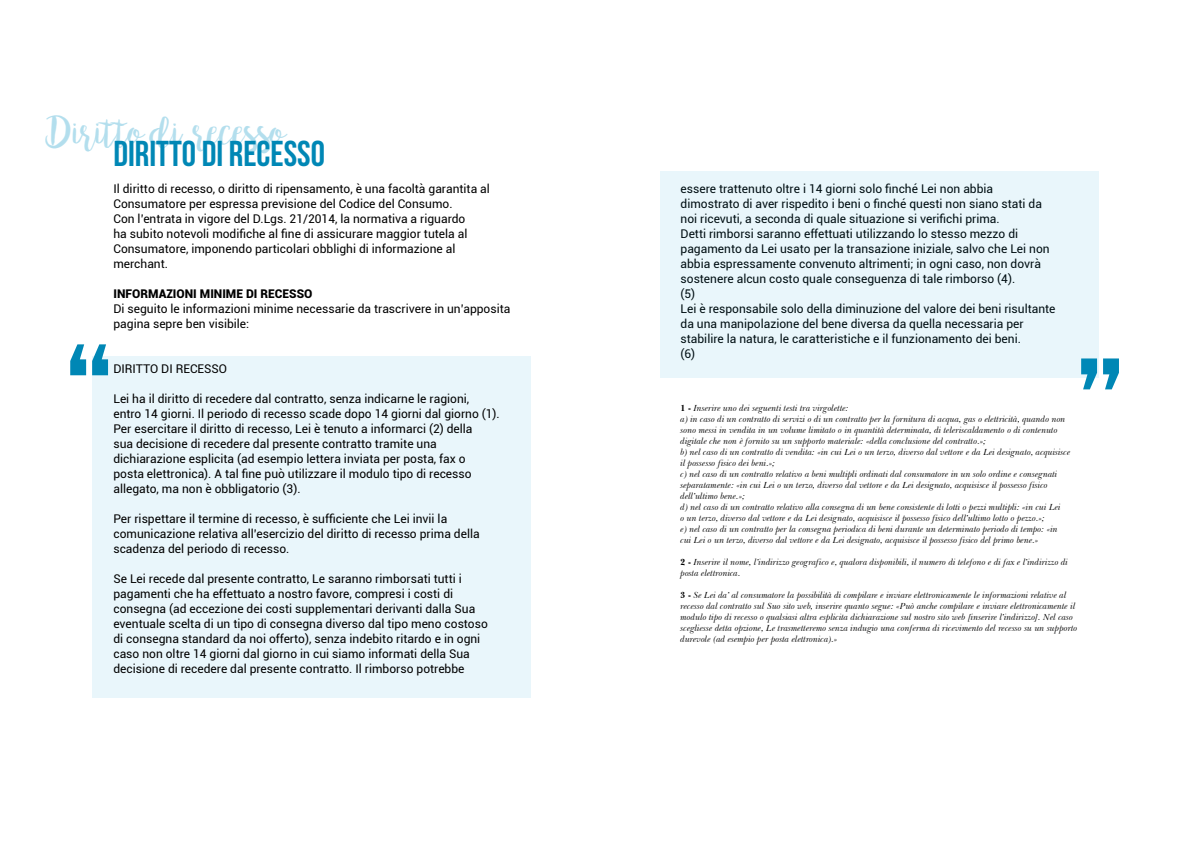
<style>
.page{position:relative;width:1191px;height:842px;background:#fff}
.page>*{position:absolute;margin:0;border:0;box-sizing:border-box;transform-origin:0 0}
.t1{font:150px "Bebas Neue";color:#0087b5}
.t2{font:41px "bromello";color:#0093c5}
.t3{font:36px "Bebas Neue";color:#0087b5}
.t4{font:12px/15px "Roboto";color:#000}
.t5{font:900 12px "Roboto";color:#000}
.t6{font:italic 9px/11px "Baskerville BT";color:#000}
.s1{font-weight:700;font-style:normal}
</style>
<div class="page">
<div style="left:92px;top:356px;width:439px;height:341px;background:#e9f6fb"></div>
<div style="left:660px;top:171px;width:438px;height:207px;background:#e9f6fb"></div>
<h2 class="t2" style="left:49px;top:107px;width:239px">Diritto di recesso</h2>
<p class="t4" style="left:113px;top:181px;width:378px">Il diritto di recesso, o diritto di ripensamento, è una facoltà garantita al Consumatore per espressa previsione del Codice del Consumo.<br>Con l’entrata in vigore del D.Lgs. 21/2014, la normativa a riguardo<br>ha subito notevoli modifiche al fine di assicurare maggior tutela al Consumatore, imponendo particolari obblighi di informazione al merchant.</p>
<p class="t5" style="left:113px;top:285px;width:200px">INFORMAZIONI MINIME DI RECESSO</p>
<p class="t4" style="left:113px;top:301px;width:398px">Di seguito le informazioni minime necessarie da trascrivere in un’apposita pagina sepre ben visibile:</p>
<p class="t4" style="left:113px;top:361px;width:115px">DIRITTO DI RECESSO</p>
<p class="t4" style="left:113px;top:391px;width:388px">Lei ha il diritto di recedere dal contratto, senza indicarne le ragioni, entro 14 giorni. Il periodo di recesso scade dopo 14 giorni dal giorno (1).<br>Per esercitare il diritto di recesso, Lei è tenuto a informarci (2) della<br>sua decisione di recedere dal presente contratto tramite una dichiarazione esplicita (ad esempio lettera inviata per posta, fax o<br>posta elettronica). A tal fine può utilizzare il modulo tipo di recesso allegato, ma non è obbligatorio (3).</p>
<p class="t4" style="left:113px;top:511px;width:368px">Per rispettare il termine di recesso, è sufficiente che Lei invii la comunicazione relativa all’esercizio del diritto di recesso prima della scadenza del periodo di recesso.</p>
<p class="t4" style="left:113px;top:571px;width:376px">Se Lei recede dal presente contratto, Le saranno rimborsati tutti i pagamenti che ha effettuato a nostro favore, compresi i costi di consegna (ad eccezione dei costi supplementari derivanti dalla Sua eventuale scelta di un tipo di consegna diverso dal tipo meno costoso di consegna standard da noi offerto), senza indebito ritardo e in ogni caso non oltre 14 giorni dal giorno in cui siamo informati della Sua decisione di recedere dal presente contratto. Il rimborso potrebbe</p>
<h3 class="t3" style="left:113px;top:134px;width:213px">DIRITTO DI RECESSO</h3>
<h1 class="t1" style="left:64px;top:315px;width:51px">“</h1>
<p class="t4" style="left:680px;top:181px;width:376px">essere trattenuto oltre i 14 giorni solo finché Lei non abbia<br>dimostrato di aver rispedito i beni o finché questi non siano stati da noi ricevuti, a seconda di quale situazione si verifichi prima.<br>Detti rimborsi saranno effettuati utilizzando lo stesso mezzo di pagamento da Lei usato per la transazione iniziale, salvo che Lei non abbia espressamente convenuto altrimenti; in ogni caso, non dovrà sostenere alcun costo quale conseguenza di tale rimborso (4).<br>(5)<br>Lei è responsabile solo della diminuzione del valore dei beni risultante da una manipolazione del bene diversa da quella necessaria per stabilire la natura, le caratteristiche e il funzionamento dei beni.<br>(6)</p>
<h1 class="t1" style="left:1075px;top:329px;width:51px">”</h1>
<p class="t6" style="left:680px;top:402px;width:391px"><span class="s1">1 -</span> Inserire uno dei seguenti testi tra virgolette:<br>a) in caso di un contratto di servizi o di un contratto per la fornitura di acqua, gas o elettricità, quando non sono messi in vendita in un volume limitato o in quantità determinata, di teleriscaldamento o di contenuto digitale che non è fornito su un supporto materiale: «della conclusione del contratto.»;<br>b) nel caso di un contratto di vendita: «in cui Lei o un terzo, diverso dal vettore e da Lei designato, acquisisce il possesso fisico dei beni.»;<br>c) nel caso di un contratto relativo a beni multipli ordinati dal consumatore in un solo ordine e consegnati separatamente: «in cui Lei o un terzo, diverso dal vettore e da Lei designato, acquisisce il possesso fisico dell’ultimo bene.»;<br>d) nel caso di un contratto relativo alla consegna di un bene consistente di lotti o pezzi multipli: «in cui Lei<br>o un terzo, diverso dal vettore e da Lei designato, acquisisce il possesso fisico dell’ultimo lotto o pezzo.»;<br>e) nel caso di un contratto per la consegna periodica di beni durante un determinato periodo di tempo: «in cui Lei o un terzo, diverso dal vettore e da Lei designato, acquisisce il possesso fisico del primo bene.»</p>
<p class="t6" style="left:680px;top:556px;width:389px"><span class="s1">2 -</span> Inserire il nome, l’indirizzo geografico e, qualora disponibili, il numero di telefono e di fax e l’indirizzo di posta elettronica.</p>
<p class="t6" style="left:680px;top:589px;width:398px"><span class="s1">3 -</span> Se Lei da’ al consumatore la possibilità di compilare e inviare elettronicamente le informazioni relative al recesso dal contratto sul Suo sito web, inserire quanto segue: «Può anche compilare e inviare elettronicamente il modulo tipo di recesso o qualsiasi altra esplicita dichiarazione sul nostro sito web [inserire l’indirizzo]. Nel caso scegliesse detta opzione, Le trasmetteremo senza indugio una conferma di ricevimento del recesso su un supporto durevole (ad esempio per posta elettronica).»</p>
</div>
